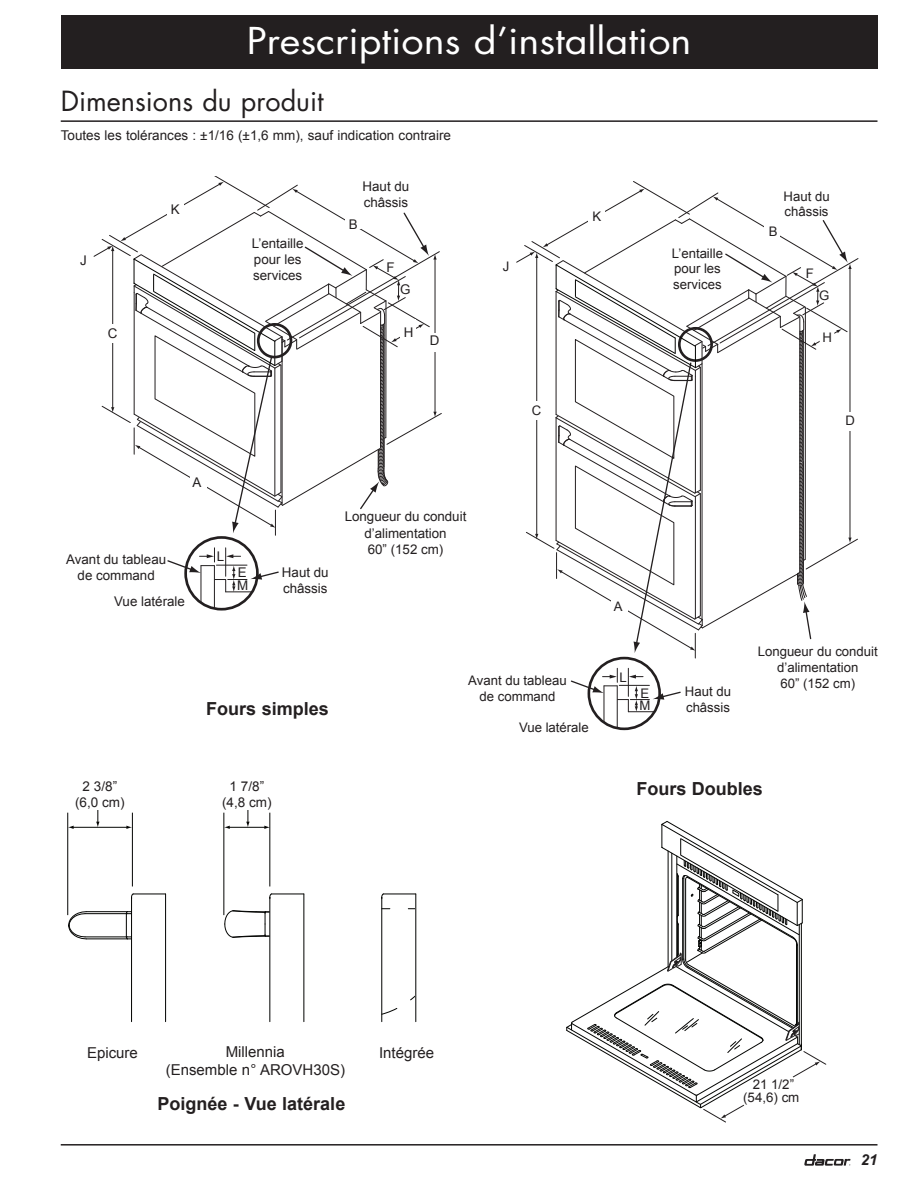
<style>
.page{position:relative;width:918px;height:1188px;background:#fff}
.page>*{position:absolute;margin:0;border:0;box-sizing:border-box;transform-origin:0 0}
.t1{font:36px "Futura Std";color:#fff;scale:1.1 1}
.t2{font:27px "Futura Std";color:#231f20}
.t3{font:700 18px "Arial";color:#231f20}
.t4{font:15px/18px "Arial";color:#231f20;text-align:center}
.t5{font:italic 700 15px "Arial";color:#231f20}
.t6{font:13.5px/16.2px "Arial";color:#231f20;text-align:center}
.t7{font:13.35px/16px "Arial";color:#231f20;text-align:center}
.t8{font:13.2px/15.8px "Arial";color:#231f20}
.t9{font:13.05px "Arial";color:#231f20}
</style>
<div class="page">
<svg style="left:804px;top:1154px;width:46px;height:12px"></svg>
<hr style="left:61px;top:1144px;width:817px;height:2px;background:#231f20">
<div style="left:184px;top:536px;width:75px;height:75px;border:3px solid #231f20;border-radius:50%"></div>
<hr style="left:200px;top:566px;width:1px;height:37px;background:#231f20">
<hr style="left:214px;top:566px;width:1px;height:42px;background:#231f20">
<svg style="left:167px;top:548px;width:112px;height:44px"></svg>
<svg style="left:93px;top:177px;width:349px;height:358px"></svg>
<div style="left:588px;top:657px;width:73px;height:73px;border:3px solid #231f20;border-radius:50%"></div>
<hr style="left:603px;top:686px;width:1px;height:37px;background:#231f20">
<hr style="left:617px;top:686px;width:1px;height:41px;background:#231f20">
<svg style="left:570px;top:668px;width:111px;height:44px"></svg>
<svg style="left:516px;top:181px;width:343px;height:477px"></svg>
<div style="left:61px;top:15px;width:817px;height:54px;background:#231f20"></div>
<svg style="left:382px;top:908px;width:33px;height:107px"></svg>
<svg style="left:125px;top:911px;width:6px;height:29px"></svg>
<hr style="left:85px;top:936px;width:41px;height:1px;background:#040503">
<hr style="left:86px;top:938px;width:42px;height:1px;background:#040503">
<hr style="left:85px;top:913px;width:41px;height:1px;background:#040503">
<hr style="left:86px;top:911px;width:41px;height:1px;background:#040503">
<svg style="left:68px;top:911px;width:19px;height:29px"></svg>
<hr style="left:132px;top:813px;width:1px;height:73px;background:#040503">
<hr style="left:67px;top:813px;width:1px;height:102px;background:#040503">
<hr style="left:72px;top:827px;width:56px;height:1px;background:#040503">
<svg style="left:126px;top:826px;width:6px;height:3px"></svg>
<svg style="left:68px;top:826px;width:6px;height:3px"></svg>
<svg style="left:96px;top:810px;width:4px;height:17px"></svg>
<hr style="left:269px;top:813px;width:1px;height:73px;background:#040503">
<hr style="left:224px;top:813px;width:1px;height:102px;background:#040503">
<hr style="left:229px;top:827px;width:37px;height:1px;background:#040503">
<svg style="left:264px;top:826px;width:6px;height:3px"></svg>
<svg style="left:224px;top:826px;width:6px;height:3px"></svg>
<svg style="left:246px;top:810px;width:4px;height:17px"></svg>
<svg style="left:224px;top:910px;width:45px;height:28px"></svg>
<hr style="left:415px;top:894px;width:1px;height:128px;background:#040503">
<hr style="left:383px;top:893px;width:33px;height:1px;background:#040503">
<hr style="left:381px;top:897px;width:1px;height:125px;background:#040503">
<svg style="left:381px;top:893px;width:3px;height:6px"></svg>
<hr style="left:303px;top:894px;width:1px;height:128px;background:#040503">
<hr style="left:271px;top:893px;width:33px;height:1px;background:#040503">
<hr style="left:269px;top:897px;width:1px;height:125px;background:#040503">
<svg style="left:269px;top:893px;width:4px;height:6px"></svg>
<hr style="left:165px;top:894px;width:1px;height:128px;background:#040503">
<hr style="left:133px;top:893px;width:33px;height:1px;background:#040503">
<hr style="left:131px;top:897px;width:1px;height:125px;background:#040503">
<hr style="left:61px;top:120px;width:817px;height:2px;background:#231f20">
<svg style="left:566px;top:821px;width:261px;height:302px"></svg>
<h1 class="t1" style="left:247px;top:18px;width:406px">Prescriptions d’installation</h1>
<h2 class="t2" style="left:61px;top:84px;width:264px">Dimensions du produit</h2>
<p class="t6" style="left:61px;top:128px;width:392px">Toutes les tolérances : ±1/16 (±1,6 mm), sauf indication contraire</p>
<p class="t7" style="left:80px;top:253px;width:8px">J</p>
<p class="t7" style="left:108px;top:325px;width:11px">C</p>
<p class="t7" style="left:171px;top:202px;width:10px">K</p>
<p class="t7" style="left:252px;top:235px;width:53px;text-align:left">L’entaille pour les services</p>
<p class="t7" style="left:363px;top:179px;width:48px;text-align:left">Haut du châssis</p>
<p class="t7" style="left:349px;top:217px;width:10px">B</p>
<p class="t7" style="left:386px;top:259px;width:10px">F</p>
<p class="t7" style="left:400px;top:281px;width:12px">G</p>
<p class="t7" style="left:404px;top:325px;width:11px">H</p>
<p class="t7" style="left:430px;top:333px;width:11px">D</p>
<p class="t7" style="left:192px;top:475px;width:10px">A</p>
<p class="t7" style="left:66px;top:552px;width:101px">Avant du tableau de command</p>
<p class="t7" style="left:114px;top:594px;width:72px">Vue latérale</p>
<p class="t7" style="left:217px;top:549px;width:9px">L</p>
<p class="t7" style="left:238px;top:565px;width:10px">E</p>
<p class="t7" style="left:237px;top:578px;width:13px">M</p>
<p class="t7" style="left:282px;top:564px;width:48px;text-align:left">Haut du châssis</p>
<p class="t7" style="left:345px;top:509px;width:123px">Longueur du conduit d’alimentation<br>60” (152 cm)</p>
<p class="t8" style="left:503px;top:259px;width:8px">J</p>
<p class="t9" style="left:532px;top:402px;width:11px">C</p>
<p class="t8" style="left:592px;top:208px;width:10px">K</p>
<p class="t8" style="left:672px;top:245px;width:53px">L’entaille pour les services</p>
<p class="t9" style="left:614px;top:598px;width:10px">A</p>
<h3 class="t3" style="left:206px;top:697px;width:124px">Fours simples</h3>
<p class="t8" style="left:619px;top:669px;width:9px">L</p>
<p class="t8" style="left:468px;top:673px;width:100px;text-align:center">Avant du tableau de command</p>
<p class="t8" style="left:685px;top:684px;width:48px">Haut du châssis</p>
<p class="t8" style="left:519px;top:719px;width:71px">Vue latérale</p>
<p class="t8" style="left:640px;top:685px;width:10px">E</p>
<p class="t8" style="left:640px;top:698px;width:12px">M</p>
<p class="t8" style="left:784px;top:188px;width:48px">Haut du châssis</p>
<p class="t8" style="left:769px;top:224px;width:10px">B</p>
<p class="t8" style="left:806px;top:266px;width:10px">F</p>
<p class="t8" style="left:819px;top:288px;width:12px">G</p>
<p class="t8" style="left:823px;top:330px;width:11px">H</p>
<p class="t9" style="left:846px;top:412px;width:11px">D</p>
<p class="t8" style="left:758px;top:644px;width:122px;text-align:center">Longueur du conduit d’alimentation<br>60” (152 cm)</p>
<p class="t6" style="left:75px;top:778px;width:51px">2 3/8” (6,0 cm)</p>
<p class="t6" style="left:222px;top:778px;width:51px">1 7/8” (4,8 cm)</p>
<p class="t4" style="left:87px;top:1044px;width:52px">Epicure</p>
<p class="t4" style="left:166px;top:1043px;width:181px">Millennia<br>(Ensemble n° AROVH30S)</p>
<p class="t4" style="left:379px;top:1044px;width:57px">Intégrée</p>
<h3 class="t3" style="left:157px;top:1092px;width:189px">Poignée - Vue latérale</h3>
<h3 class="t3" style="left:636px;top:777px;width:128px">Fours Doubles</h3>
<p class="t7" style="left:743px;top:1077px;width:58px;line-height:13.5px">21 1/2” (54,6) cm</p>
<p class="t5" style="left:861px;top:1150px;width:18px">21</p>
</div>
